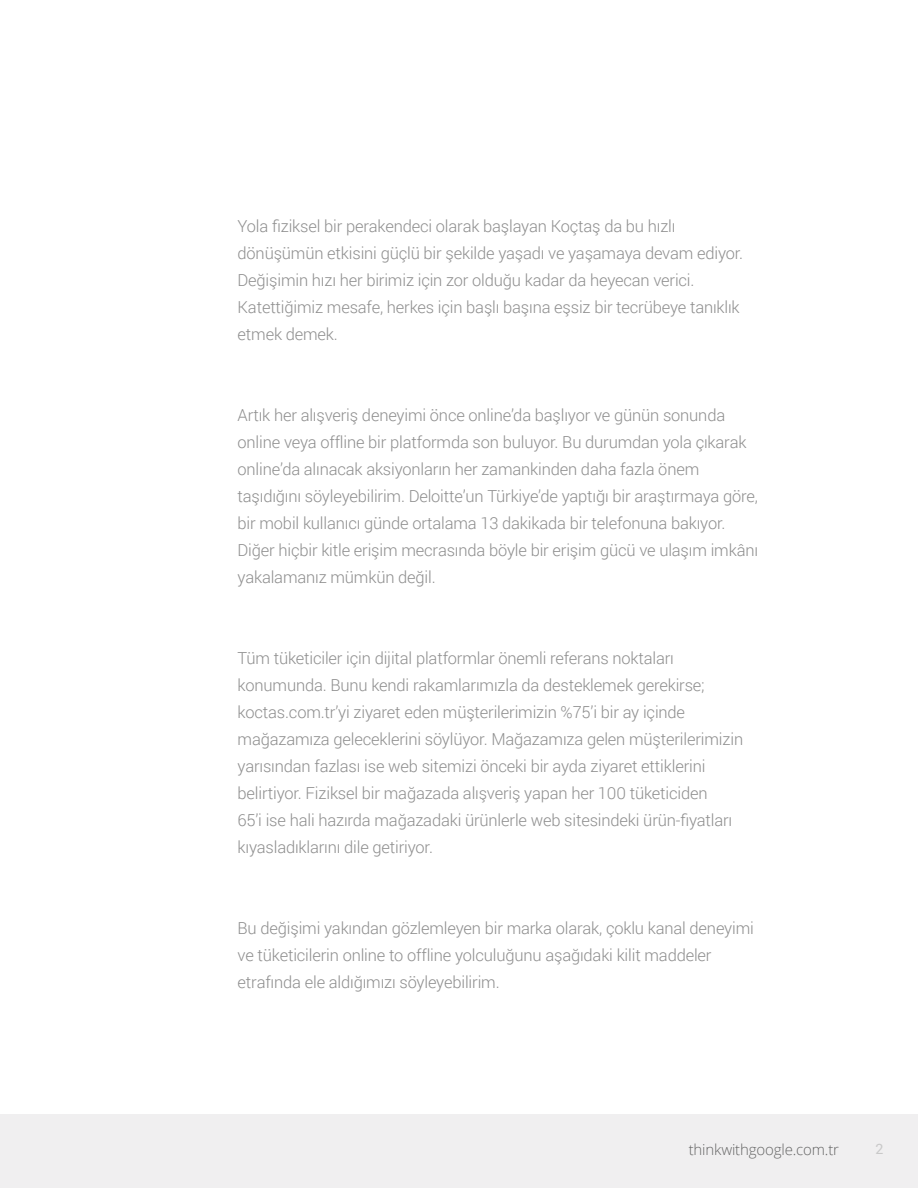
<style>
.page{position:relative;width:918px;height:1188px;background:#fff}
.page>*{position:absolute;margin:0;border:0;box-sizing:border-box;transform-origin:0 0}
.t1{font:300 16.5px/27px "Roboto";letter-spacing:-.01em;color:#8e8e8e}
.t2{font:300 15.75px "Open Sans";letter-spacing:.01em;color:#666766}
.t3{font:300 15px "Open Sans";letter-spacing:-.01em;color:#656565}
.t4{font:14.25px "Roboto";color:#c9c9c9}
</style>
<div class="page">
<div style="left:0;top:1114px;width:918px;height:74px;background:#f0eff0"></div>
<p class="t1" style="left:238px;top:212px;width:507px">Yola fiziksel bir perakendeci olarak başlayan Koçtaş da bu hızlı dönüşümün etkisini güçlü bir şekilde yaşadı ve yaşamaya devam ediyor.<br>Değişimin hızı her birimiz için zor olduğu kadar da heyecan verici.<br>Katettiğimiz mesafe, herkes için başlı başına eşsiz bir tecrübeye tanıklık etmek demek.</p>
<p class="t1" style="left:238px;top:401px;width:522px">Artık her alışveriş deneyimi önce online’da başlıyor ve günün sonunda online veya offline bir platformda son buluyor. Bu durumdan yola çıkarak online’da alınacak aksiyonların her zamankinden daha fazla önem taşıdığını söyleyebilirim. Deloitte’un Türkiye’de yaptığı bir araştırmaya göre, bir mobil kullanıcı günde ortalama 13 dakikada bir telefonuna bakıyor.<br>Diğer hiçbir kitle erişim mecrasında böyle bir erişim gücü ve ulaşım imkânı yakalamanız mümkün değil.</p>
<p class="t1" style="left:238px;top:644px;width:507px">Tüm tüketiciler için dijital platformlar önemli referans noktaları konumunda. Bunu kendi rakamlarımızla da desteklemek gerekirse; koctas.com.tr’yi ziyaret eden müşterilerimizin %75’i bir ay içinde mağazamıza geleceklerini söylüyor. Mağazamıza gelen müşterilerimizin yarısından fazlası ise web sitemizi önceki bir ayda ziyaret ettiklerini belirtiyor. Fiziksel bir mağazada alışveriş yapan her 100 tüketiciden<br>65’i ise hali hazırda mağazadaki ürünlerle web sitesindeki ürün-fiyatları kıyasladıklarını dile getiriyor.</p>
<p class="t1" style="left:238px;top:914px;width:518px">Bu değişimi yakından gözlemleyen bir marka olarak, çoklu kanal deneyimi ve tüketicilerin online to offline yolculuğunu aşağıdaki kilit maddeler etrafında ele aldığımızı söyleyebilirim.</p>
<p class="t2" style="left:698px;top:1140px;width:151px">thinkwithgoogle.com</p>
<p class="t4" style="left:876px;top:1139px;width:10px">2</p>
<p class="t3" style="left:689px;top:1139px;width:152px">thinkwithgoogle.com.tr</p>
</div>
